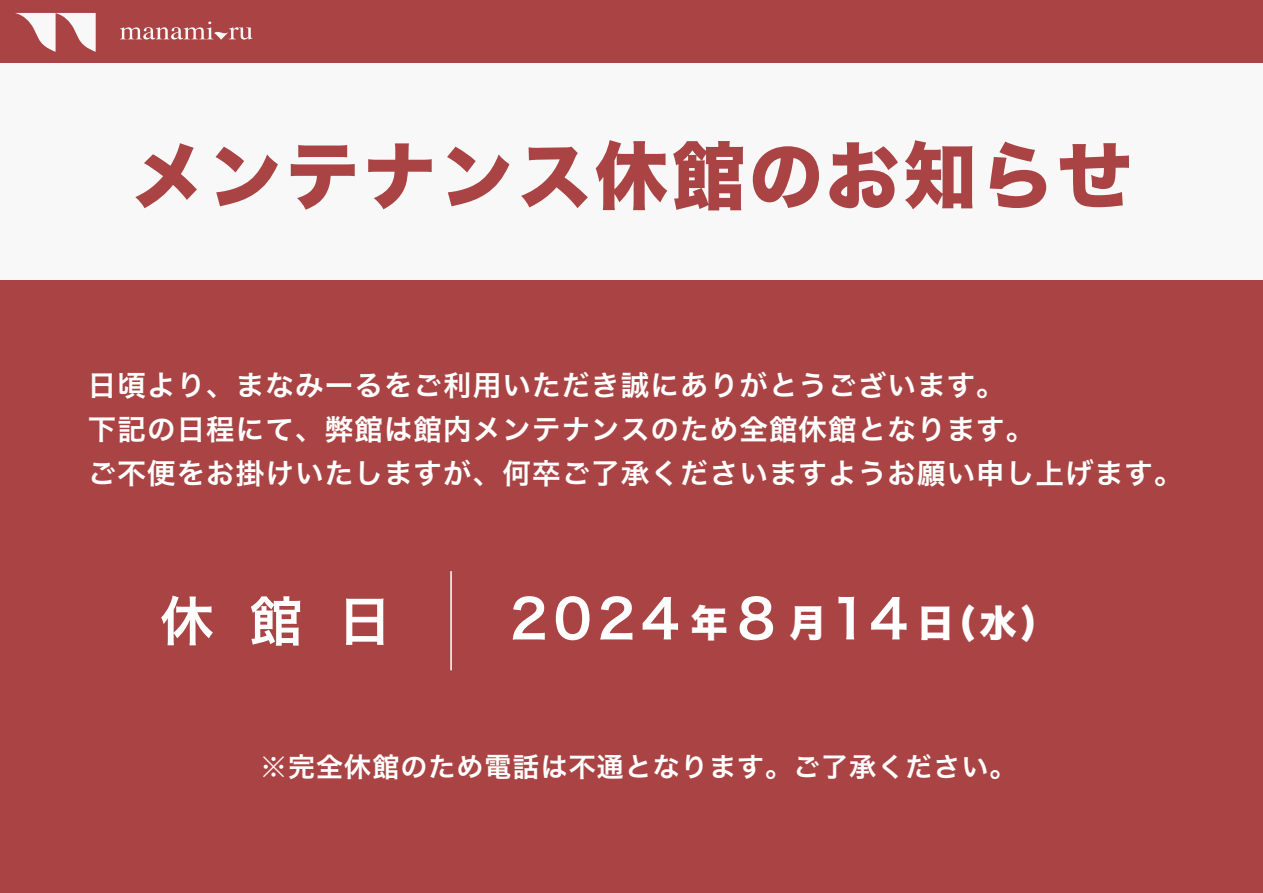
<style>
.page{position:relative;width:1263px;height:893px;background:#f8f8f8}
.page>*{position:absolute;margin:0;border:0;box-sizing:border-box;transform-origin:0 0}
.t1{font:73.5px "Hiragino Sans W8";letter-spacing:.05em;color:#a44}
.t2{font:53.25px "Hiragino Sans W6";letter-spacing:.11em;color:#fff}
.t3{font:28.5px/43.5px "Hiragino Sans W6";letter-spacing:.04em;color:#fff}
.t4{font:27px "Hiragino Sans W6";letter-spacing:.04em;color:#fff}
.s1{font-family:"Hiragino Sans W8";font-size:37.5px}
</style>
<div class="page">
<div style="left:0;top:0;width:1263px;height:62px;background:#a44"></div>
<svg style="left:120px;top:22px;width:133px;height:18px"></svg>
<svg style="left:15px;top:13px;width:81px;height:39px"></svg>
<div style="left:0;top:281px;width:1263px;height:612px;background:#a44"></div>
<hr style="left:450px;top:571px;width:2px;height:99px;background:#fff">
<h1 class="t1" style="left:132px;top:135px;width:1001px">メンテナンス休館のお知らせ</h1>
<p class="t3" style="left:88px;top:363px;width:1096px">日頃より、まなみーるをご利用いただき誠にありがとうございます。<br>下記の日程にて、弊館は館内メンテナンスのため全館休館となります。<br>ご不便をお掛けいたしますが、何卒ご了承くださいますようお願い申し上げます。</p>
<h2 class="t2" style="left:160px;top:573px;width:232px">休 館 日</h2>
<h2 class="t2" style="left:510px;top:571px;width:529px">2024 <span class="s1">年</span> 8 <span class="s1">月</span>14 <span class="s1">日(水)</span></h2>
<p class="t4" style="left:260px;top:743px;width:758px">※完全休館のため電話は不通となります。ご了承ください。</p>
</div>
